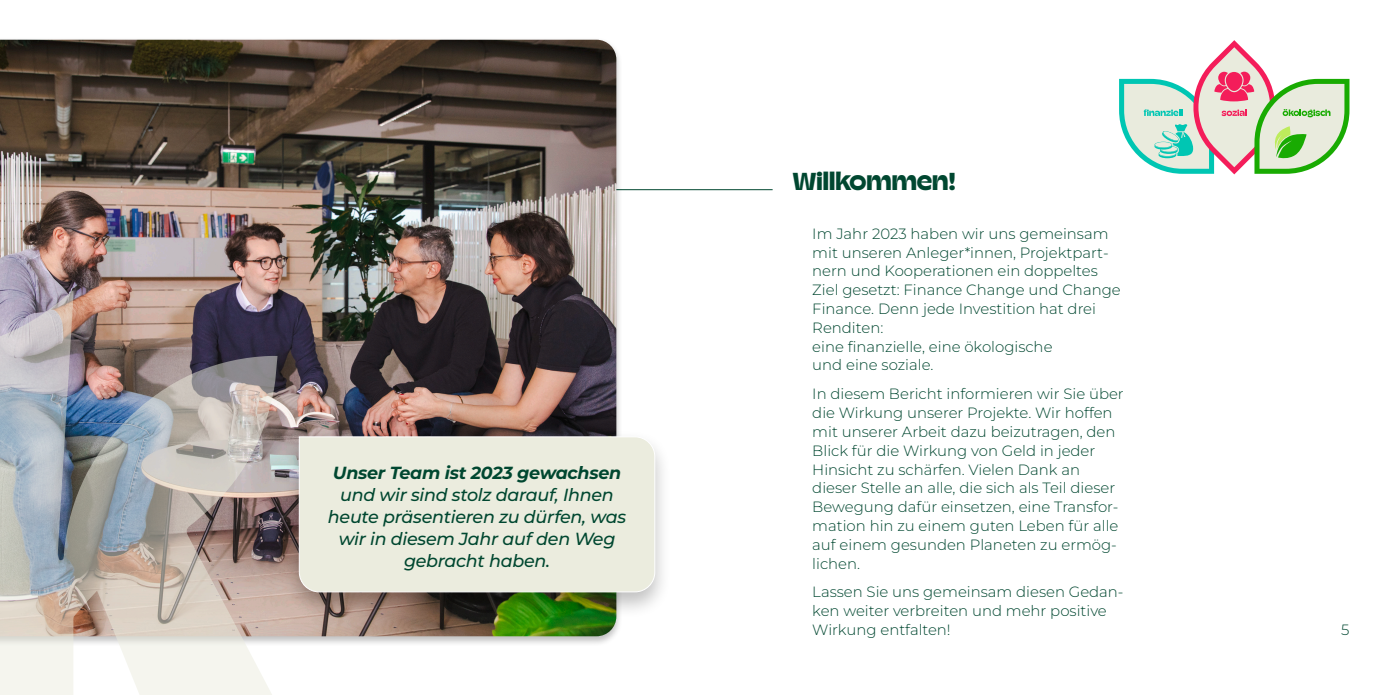
<style>
.page{position:relative;width:1389px;height:695px;background:#fff}
.page>*{position:absolute;margin:0;border:0;box-sizing:border-box;transform-origin:0 0}
._1{font:700 24.5px "Champ";letter-spacing:-.005em;color:#004730}
.quote{font:italic 500 17.5px/21.9px "Montserrat";letter-spacing:-.015em;color:#004730;text-align:center}
.copy{font:300 14.88px/18.9px "Montserrat";color:#004730}
.s1{font-weight:700}
</style>
<div class="page">
<hr style="left:368px;top:189px;width:405px;height:1px;background:#004730">
<div style="left:0;top:37px;width:623px;height:609px;background:#000;opacity:.25"></div>
<img style="left:0;top:40px;width:616px;height:596px">
<div style="left:282px;top:429px;width:389px;height:189px;background:#000;opacity:.25"></div>
<div style="left:298px;top:436px;width:358px;height:156px;background:#ebecde"></div>
<svg style="left:1119px;top:40px;width:230px;height:134px"></svg>
<img style="left:0;top:290px;width:278px;height:404px">
<p class="quote" style="left:328px;top:461px;width:300px"><span class="s1">Unser Team ist 2023 gewachsen </span>und wir sind stolz darauf, Ihnen heute präsentieren zu dürfen, was wir in diesem Jahr auf den Weg gebracht haben.</p>
<p class="_1" style="left:792px;top:165px;width:165px">Willkommen!</p>
<p class="copy" style="left:812px;top:223px;width:310px">Im Jahr 2023 haben wir uns gemeinsam mit unseren Anleger*innen, Projektpart&shy;nern und Kooperationen ein doppeltes<br>Ziel gesetzt: Finance Change und Change<br>Finance. Denn jede Investition hat drei<br>Renditen:<br>eine finanzielle, eine ökologische<br>und eine soziale.</p>
<p class="copy" style="left:812px;top:384px;width:313px">In diesem Bericht informieren wir Sie über die Wirkung unserer Projekte. Wir hoffen mit unserer Arbeit dazu beizutragen, den Blick für die Wirkung von Geld in jeder Hinsicht zu schärfen. Vielen Dank an dieser Stelle an alle, die sich als Teil dieser Bewegung dafür einsetzen, eine Transfor&shy;mation hin zu einem guten Leben für alle auf einem gesunden Planeten zu ermög&shy;lichen.</p>
<p class="copy" style="left:812px;top:582px;width:313px">Lassen Sie uns gemeinsam diesen Gedan&shy;ken weiter verbreiten und mehr positive<br>Wirkung entfalten!</p>
<p class="copy" style="left:1341px;top:620px;width:10px">5</p>
</div>
